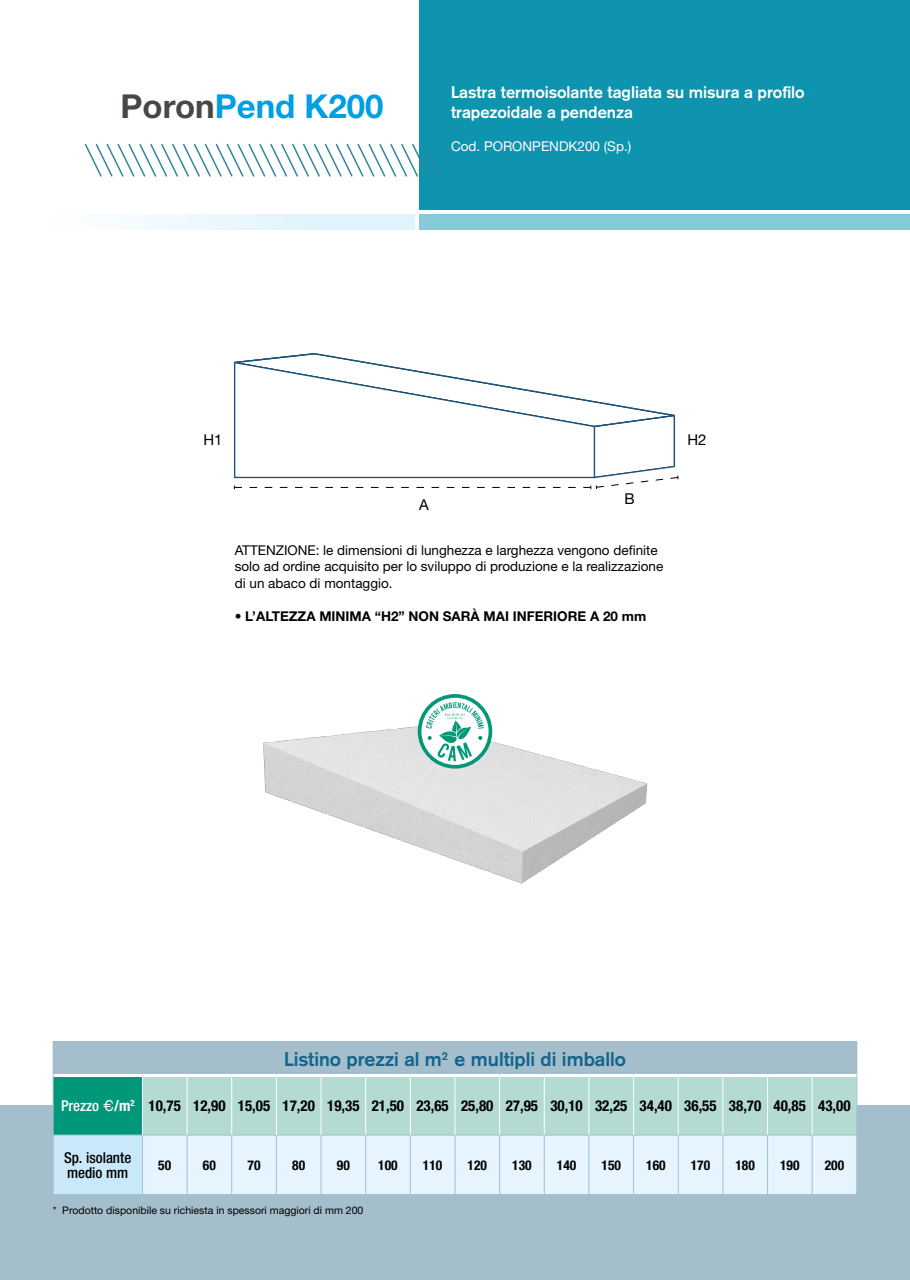
<style>
.page{position:relative;width:910px;height:1280px;background:#fff}
.page>*{position:absolute;margin:0;border:0;box-sizing:border-box;transform-origin:0 0}
.t1{font:700 33px "Helvetica Neue";color:#009fe3}
.t2{font:700 19.5px "Akzidenz Grotesk";color:#16638b}
.t3{font:700 16.5px/19.8px "Akzidenz Grotesk";color:#fff}
.t4{font:700 condensed 15px "Helvetica Neue";color:#000}
.t5{font:500 condensed 15px/15px "Helvetica Neue";color:#000}
.t6{font:15px "Helvetica Neue";color:#000}
.t7{font:13.5px/16.5px "Helvetica Neue";color:#000}
.t8{font:700 13.5px "Helvetica Neue";color:#000}
.t9{font:700 condensed 13.5px "Helvetica Neue";color:#000}
.t10{font:13.5px "Helvetica Neue";color:#fff}
.t11{font:10.5px "Helvetica Neue";color:#000}
.s1{color:#454849}
.s2{font-weight:500;color:#fff}
.s3{font-family:"Helvetica";font-weight:400;font-stretch:normal;color:#fff}
.s4{color:#fff}
</style>
<div class="page">
<div style="left:419px;top:214px;width:491px;height:16px;background:#87c9d7"></div>
<div style="left:419px;top:0;width:491px;height:210px;background:#0f94af"></div>
<div style="left:0;top:214px;width:415px;height:16px;background:linear-gradient(to right,#fff,#dbf1fc)"></div>
<svg style="left:84px;top:143px;width:356px;height:34px"></svg>
<div style="left:0;top:1106px;width:910px;height:174px;background:#a4becc"></div>
<div style="left:53px;top:1041px;width:804px;height:34px;background:#a4becc"></div>
<div style="left:53px;top:1075px;width:89px;height:60px;background:#009879"></div>
<div style="left:53px;top:1135px;width:89px;height:59px;background:#c9e9fb"></div>
<svg style="left:143px;top:1077px;width:713px;height:117px;background:#cbe7e7"></svg>
<hr style="left:53px;top:1075px;width:1px;height:60px;background:#a4becc">
<hr style="left:856px;top:1075px;width:1px;height:60px;background:#a4becc">
<hr style="left:53px;top:1135px;width:89px;height:1px;background:#a4becc">
<hr style="left:53px;top:1135px;width:1px;height:59px;background:#a4becc">
<hr style="left:142px;top:1135px;width:45px;height:1px;background:#a4becc">
<hr style="left:187px;top:1135px;width:45px;height:1px;background:#a4becc">
<hr style="left:232px;top:1135px;width:44px;height:1px;background:#a4becc">
<hr style="left:276px;top:1135px;width:45px;height:1px;background:#a4becc">
<hr style="left:321px;top:1135px;width:45px;height:1px;background:#a4becc">
<hr style="left:366px;top:1135px;width:44px;height:1px;background:#a4becc">
<hr style="left:410px;top:1135px;width:45px;height:1px;background:#a4becc">
<hr style="left:455px;top:1135px;width:45px;height:1px;background:#a4becc">
<hr style="left:500px;top:1135px;width:44px;height:1px;background:#a4becc">
<hr style="left:544px;top:1135px;width:45px;height:1px;background:#a4becc">
<hr style="left:589px;top:1135px;width:45px;height:1px;background:#a4becc">
<hr style="left:634px;top:1135px;width:44px;height:1px;background:#a4becc">
<hr style="left:678px;top:1135px;width:45px;height:1px;background:#a4becc">
<hr style="left:723px;top:1135px;width:44px;height:1px;background:#a4becc">
<hr style="left:767px;top:1135px;width:45px;height:1px;background:#a4becc">
<hr style="left:812px;top:1135px;width:45px;height:1px;background:#a4becc">
<hr style="left:187px;top:1135px;width:1px;height:59px;background:#a4becc">
<hr style="left:231px;top:1135px;width:1px;height:59px;background:#a4becc">
<hr style="left:276px;top:1135px;width:1px;height:59px;background:#a4becc">
<hr style="left:321px;top:1135px;width:1px;height:59px;background:#a4becc">
<hr style="left:365px;top:1135px;width:1px;height:59px;background:#a4becc">
<hr style="left:410px;top:1135px;width:1px;height:59px;background:#a4becc">
<hr style="left:455px;top:1135px;width:1px;height:59px;background:#a4becc">
<hr style="left:499px;top:1135px;width:1px;height:59px;background:#a4becc">
<hr style="left:544px;top:1135px;width:1px;height:59px;background:#a4becc">
<hr style="left:589px;top:1135px;width:1px;height:59px;background:#a4becc">
<hr style="left:633px;top:1135px;width:1px;height:59px;background:#a4becc">
<hr style="left:678px;top:1135px;width:1px;height:59px;background:#a4becc">
<hr style="left:722px;top:1135px;width:1px;height:59px;background:#a4becc">
<hr style="left:767px;top:1135px;width:1px;height:59px;background:#a4becc">
<hr style="left:812px;top:1135px;width:1px;height:59px;background:#a4becc">
<hr style="left:54px;top:1074px;width:88px;height:3px;background:#fff">
<hr style="left:142px;top:1074px;width:45px;height:3px;background:#fff">
<hr style="left:187px;top:1074px;width:45px;height:3px;background:#fff">
<hr style="left:232px;top:1074px;width:44px;height:3px;background:#fff">
<hr style="left:276px;top:1074px;width:45px;height:3px;background:#fff">
<hr style="left:321px;top:1074px;width:45px;height:3px;background:#fff">
<hr style="left:366px;top:1074px;width:44px;height:3px;background:#fff">
<hr style="left:410px;top:1074px;width:45px;height:3px;background:#fff">
<hr style="left:455px;top:1074px;width:45px;height:3px;background:#fff">
<hr style="left:500px;top:1074px;width:44px;height:3px;background:#fff">
<hr style="left:544px;top:1074px;width:45px;height:3px;background:#fff">
<hr style="left:589px;top:1074px;width:45px;height:3px;background:#fff">
<hr style="left:634px;top:1074px;width:44px;height:3px;background:#fff">
<hr style="left:678px;top:1074px;width:45px;height:3px;background:#fff">
<hr style="left:723px;top:1074px;width:44px;height:3px;background:#fff">
<hr style="left:767px;top:1074px;width:45px;height:3px;background:#fff">
<hr style="left:812px;top:1074px;width:44px;height:3px;background:#fff">
<hr style="left:142px;top:1077px;width:1px;height:58px;background:#fff">
<hr style="left:187px;top:1077px;width:1px;height:58px;background:#fff">
<hr style="left:231px;top:1077px;width:1px;height:58px;background:#fff">
<hr style="left:276px;top:1077px;width:1px;height:58px;background:#fff">
<hr style="left:321px;top:1077px;width:1px;height:58px;background:#fff">
<hr style="left:365px;top:1077px;width:1px;height:58px;background:#fff">
<hr style="left:410px;top:1077px;width:1px;height:58px;background:#fff">
<hr style="left:455px;top:1077px;width:1px;height:58px;background:#fff">
<hr style="left:499px;top:1077px;width:1px;height:58px;background:#fff">
<hr style="left:544px;top:1077px;width:1px;height:58px;background:#fff">
<hr style="left:589px;top:1077px;width:1px;height:58px;background:#fff">
<hr style="left:633px;top:1077px;width:1px;height:58px;background:#fff">
<hr style="left:678px;top:1077px;width:1px;height:58px;background:#fff">
<hr style="left:722px;top:1077px;width:1px;height:58px;background:#fff">
<hr style="left:767px;top:1077px;width:1px;height:58px;background:#fff">
<hr style="left:812px;top:1077px;width:1px;height:58px;background:#fff">
<img style="left:263px;top:716px;width:385px;height:168px">
<svg style="left:420px;top:696px;width:70px;height:71px"></svg>
<div style="left:418px;top:694px;width:74px;height:75px;border:4px solid #009879;border-radius:50%"></div>
<svg style="left:426px;top:702px;width:58px;height:59px"></svg>
<svg style="left:233px;top:353px;width:446px;height:136px"></svg>
<h1 class="t1" style="left:121px;top:86px;width:264px"><span class="s1">Poron</span>Pend K200</h1>
<p class="t3" style="left:451px;top:82px;width:355px">Lastra termoisolante tagliata su misura a profilo trapezoidale a pendenza</p>
<p class="t10" style="left:451px;top:138px;width:182px">Cod. PORONPENDK200 (Sp.)</p>
<p class="t6" style="left:204px;top:431px;width:21px">H1</p>
<p class="t6" style="left:687px;top:431px;width:21px">H2</p>
<p class="t6" style="left:419px;top:496px;width:11px">A</p>
<p class="t6" style="left:624px;top:490px;width:12px">B</p>
<p class="t7" style="left:235px;top:541px;width:430px">ATTENZIONE: le dimensioni di lunghezza e larghezza vengono definite solo ad ordine acquisito per lo sviluppo di produzione e la realizzazione di un abaco di montaggio.</p>
<p class="t8" style="left:235px;top:608px;width:413px">• L’ALTEZZA MINIMA “H2” NON SARÀ MAI INFERIORE A 20 mm</p>
<h2 class="t2" style="left:284px;top:1048px;width:343px">Listino prezzi al m<sup>2</sup> e multipli di imballo</h2>
<p class="t4" style="left:61px;top:1097px;width:791px"><span class="s2">Prezzo</span> <span class="s3">€</span><span class="s4">/m</span><sup>2</sup> 10,75 12,90 15,05 17,20 19,35 21,50 23,65 25,80 27,95 30,10 32,25 34,40 36,55 38,70 40,85 43,00</p>
<p class="t5" style="left:64px;top:1150px;width:69px">Sp. isolante medio mm</p>
<p class="t9" style="left:158px;top:1157px;width:14px">50</p>
<p class="t9" style="left:203px;top:1157px;width:14px">60</p>
<p class="t9" style="left:248px;top:1157px;width:14px">70</p>
<p class="t9" style="left:292px;top:1157px;width:14px">80</p>
<p class="t9" style="left:337px;top:1157px;width:14px">90</p>
<p class="t9" style="left:378px;top:1157px;width:21px">100</p>
<p class="t9" style="left:423px;top:1157px;width:21px">110</p>
<p class="t9" style="left:468px;top:1157px;width:21px">120</p>
<p class="t9" style="left:512px;top:1157px;width:21px">130</p>
<p class="t9" style="left:557px;top:1157px;width:21px">140</p>
<p class="t9" style="left:601px;top:1157px;width:21px">150</p>
<p class="t9" style="left:646px;top:1157px;width:21px">160</p>
<p class="t9" style="left:691px;top:1157px;width:21px">170</p>
<p class="t9" style="left:735px;top:1157px;width:21px">180</p>
<p class="t9" style="left:780px;top:1157px;width:21px">190</p>
<p class="t9" style="left:825px;top:1157px;width:21px">200</p>
<p class="t11" style="left:53px;top:1204px;width:312px">* Prodotto disponibile su richiesta in spessori maggiori di mm 200</p>
</div>
